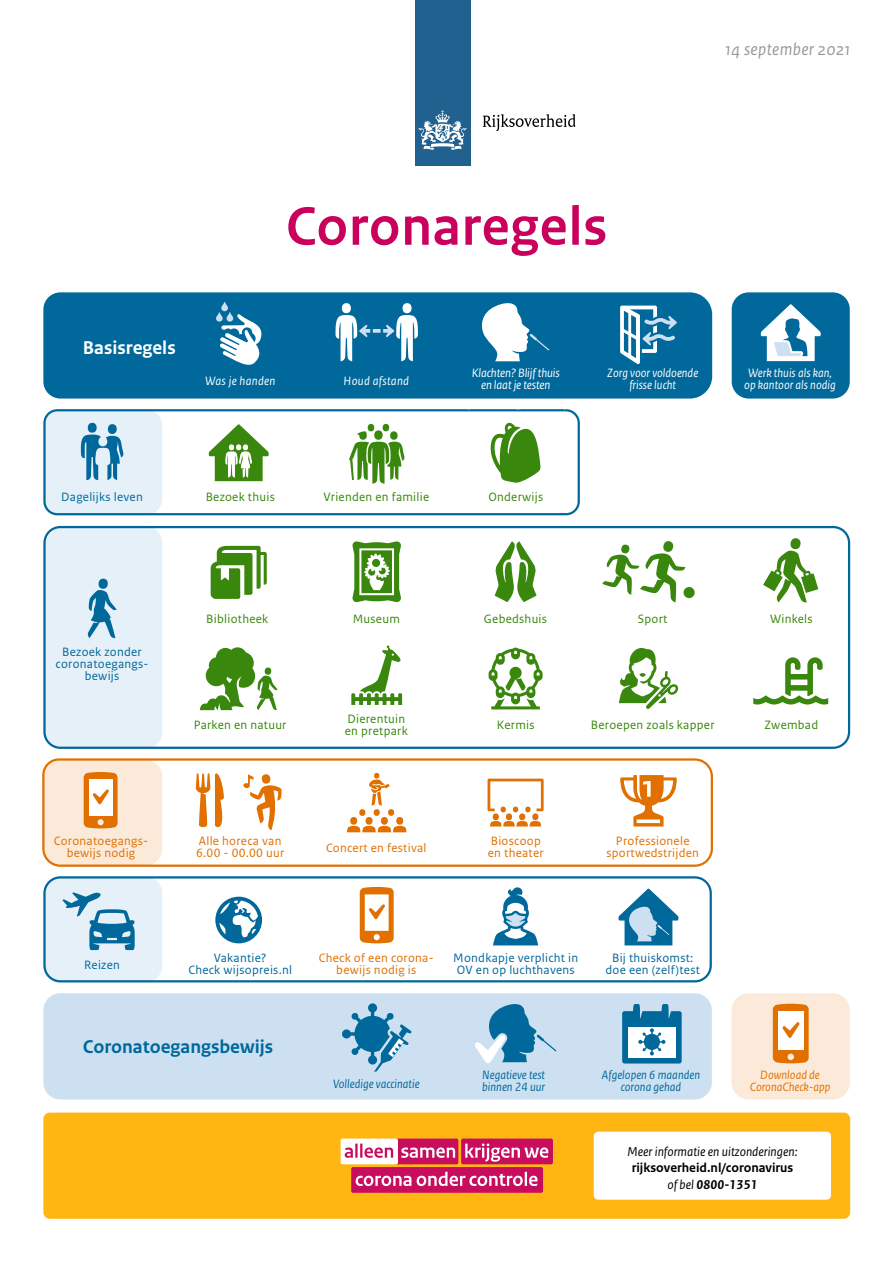
<style>
.page{position:relative;width:893px;height:1263px;background:#fff}
.page>*{position:absolute;margin:0;border:0;box-sizing:border-box;transform-origin:0 0}
.H1_Titel_Robijn{font:700 57px "Rijksoverheid Sans Heading";letter-spacing:.02em;color:#ca005d}
.P-_Body_regular{font:700 19.5px "Rijksoverheid Sans Text";color:#01689b}
.P-_Body_regular-2{font:700 19.5px "Rijksoverheid Sans Text";color:#fff}
.t1{font:italic 18px "Rijksoverheid Sans Text";letter-spacing:.02em;color:#999}
.t2{font:italic 13.5px "Rijksoverheid Sans Text";color:#000}
.t3{font:700 13.5px "Rijksoverheid Sans Text";color:#000}
.t4{font:italic 700 13.5px "Rijksoverheid Sans Text";color:#000}
.P-_Body_regular-3{font:12.75px/12px "Rijksoverheid Sans Text";letter-spacing:.02em;color:#01689b;text-align:center}
.P-_Body_regular-4{font:12.75px/12px "Rijksoverheid Sans Text";letter-spacing:.02em;color:#e17000;text-align:center}
.t5{font:12.75px/12px "Rijksoverheid Sans Text";letter-spacing:.02em;color:#39870c}
.P_-_Body_cursief{font:italic 12.75px/12px "Rijksoverheid Sans Text";color:#fff;text-align:center}
.P_-_Body_cursief-2{font:italic 12.75px/12px "Rijksoverheid Sans Text";color:#01689b}
.P_-_Body_cursief-3{font:italic 12.75px/12px "Rijksoverheid Sans Text";color:#e17000;text-align:center}
.P_-_Body_cursief-4{font:italic 12.75px "Rijksoverheid Sans Text";letter-spacing:.02em;color:#fff}
.s1{font-weight:400}
</style>
<div class="page">
<div style="left:43px;top:1112px;width:807px;height:107px;background:#ffb612;border-radius:6px"></div>
<div style="left:43px;top:292px;width:669px;height:107px;background:#01689b"></div>
<div style="left:43px;top:759px;width:119px;height:107px;background:#fbead9;border-radius:17px"></div>
<div style="left:42px;top:758px;width:671px;height:109px;border:2px solid #e17000;border-radius:17px"></div>
<svg style="left:162px;top:526px;width:688px;height:223px"></svg>
<svg style="left:216px;top:302px;width:46px;height:63px"></svg>
<div style="left:342px;top:303px;width:9px;height:10px;background:#fff;border-radius:50%"></div>
<div style="left:403px;top:303px;width:9px;height:10px;background:#fff;border-radius:50%"></div>
<svg style="left:335px;top:315px;width:83px;height:46px"></svg>
<svg style="left:43px;top:409px;width:537px;height:106px"></svg>
<div style="left:732px;top:292px;width:118px;height:107px;background:#01689b;border-radius:17px"></div>
<svg style="left:43px;top:526px;width:119px;height:223px;background:#d6e7f2"></svg>
<svg style="left:351px;top:645px;width:51px;height:60px"></svg>
<svg style="left:490px;top:422px;width:51px;height:61px"></svg>
<div style="left:368px;top:424px;width:6px;height:7px;background:#39870c;border-radius:50%"></div>
<div style="left:383px;top:424px;width:6px;height:7px;background:#39870c;border-radius:50%"></div>
<svg style="left:349px;top:431px;width:56px;height:53px"></svg>
<div style="left:594px;top:1132px;width:237px;height:68px;background:#fff;border-radius:4px"></div>
<svg style="left:482px;top:300px;width:67px;height:61px"></svg>
<svg style="left:761px;top:304px;width:60px;height:57px"></svg>
<div style="left:43px;top:993px;width:669px;height:106px;background:#cce0f1;border-radius:17px"></div>
<div style="left:732px;top:993px;width:118px;height:106px;background:#fbead9;border-radius:17px"></div>
<svg style="left:200px;top:647px;width:78px;height:63px"></svg>
<svg style="left:80px;top:423px;width:44px;height:57px;background:#7cb1ce"></svg>
<svg style="left:763px;top:538px;width:55px;height:65px"></svg>
<div style="left:683px;top:587px;width:12px;height:11px;background:#39870c;border-radius:50%"></div>
<svg style="left:602px;top:541px;width:83px;height:61px"></svg>
<svg style="left:342px;top:1003px;width:70px;height:69px"></svg>
<svg style="left:622px;top:1004px;width:60px;height:59px;background:#6ca7c5"></svg>
<svg style="left:489px;top:648px;width:54px;height:61px"></svg>
<svg style="left:475px;top:1004px;width:81px;height:60px"></svg>
<svg style="left:211px;top:546px;width:56px;height:53px"></svg>
<svg style="left:196px;top:773px;width:28px;height:54px"></svg>
<div style="left:532px;top:813px;width:6px;height:7px;background:#e17000;border-radius:50%"></div>
<div style="left:519px;top:813px;width:6px;height:7px;background:#e17000;border-radius:50%"></div>
<div style="left:506px;top:813px;width:6px;height:7px;background:#e17000;border-radius:50%"></div>
<svg style="left:490px;top:820px;width:51px;height:6px"></svg>
<div style="left:493px;top:813px;width:6px;height:7px;background:#e17000;border-radius:50%"></div>
<svg style="left:487px;top:779px;width:57px;height:33px"></svg>
<svg style="left:243px;top:774px;width:39px;height:56px"></svg>
<svg style="left:620px;top:775px;width:57px;height:51px"></svg>
<div style="left:350px;top:817px;width:7px;height:8px;background:#e17000;border-radius:50%"></div>
<div style="left:366px;top:817px;width:7px;height:8px;background:#e17000;border-radius:50%"></div>
<div style="left:381px;top:817px;width:7px;height:8px;background:#e17000;border-radius:50%"></div>
<svg style="left:347px;top:825px;width:59px;height:7px"></svg>
<div style="left:396px;top:817px;width:7px;height:8px;background:#e17000;border-radius:50%"></div>
<div style="left:359px;top:809px;width:6px;height:7px;background:#e17000;border-radius:50%"></div>
<div style="left:374px;top:809px;width:6px;height:7px;background:#e17000;border-radius:50%"></div>
<div style="left:388px;top:809px;width:6px;height:7px;background:#e17000;border-radius:50%"></div>
<svg style="left:369px;top:773px;width:20px;height:33px"></svg>
<svg style="left:495px;top:541px;width:42px;height:61px"></svg>
<svg style="left:773px;top:1003px;width:36px;height:61px;background:#efb378"></svg>
<svg style="left:753px;top:657px;width:75px;height:47px"></svg>
<svg style="left:43px;top:876px;width:669px;height:106px"></svg>
<svg style="left:493px;top:887px;width:45px;height:58px"></svg>
<svg style="left:619px;top:888px;width:59px;height:57px"></svg>
<svg style="left:620px;top:306px;width:57px;height:58px"></svg>
<svg style="left:209px;top:424px;width:60px;height:57px"></svg>
<svg style="left:352px;top:541px;width:49px;height:62px"></svg>
<div style="left:372px;top:559px;width:8px;height:8px;background:#39870c;border-radius:50%"></div>
<svg style="left:84px;top:772px;width:34px;height:57px;background:#eeb275"></svg>
<svg style="left:618px;top:648px;width:60px;height:61px"></svg>
<div style="left:415px;top:0;width:55px;height:166px;background:#20618f"></div>
<svg style="left:419px;top:110px;width:47px;height:40px"></svg>
<svg style="left:483px;top:114px;width:92px;height:17px"></svg>
<div style="left:461px;top:1138px;width:92px;height:26px;background:#c80c5e;border-radius:2px"></div>
<div style="left:341px;top:1138px;width:57px;height:26px;background:#fff;border-radius:2px"></div>
<div style="left:351px;top:1167px;width:192px;height:26px;background:#c80c5e;border-radius:2px"></div>
<svg style="left:345px;top:1147px;width:8px;height:11px"></svg>
<hr style="left:355px;top:1143px;width:3px;height:15px;background:#c80c5e">
<svg style="left:360px;top:1138px;width:98px;height:26px"></svg>
<svg style="left:465px;top:1143px;width:83px;height:19px"></svg>
<svg style="left:356px;top:1176px;width:55px;height:10px"></svg>
<svg style="left:417px;top:1172px;width:120px;height:14px"></svg>
<h1 class="t1" style="left:725px;top:39px;width:127px">14 september 2021</h1>
<h1 class="H1_Titel_Robijn" style="left:286px;top:194px;width:323px">Coronaregels</h1>
<p class="P-_Body_regular-2" style="left:83px;top:337px;width:94px">Basisregels</p>
<p class="P_-_Body_cursief-4" style="left:205px;top:373px;width:72px">Was je handen</p>
<p class="P_-_Body_cursief-4" style="left:344px;top:373px;width:67px">Houd afstand</p>
<p class="P_-_Body_cursief" style="left:472px;top:367px;width:90px">Klachten? Blijf thuis en laat je testen</p>
<p class="P_-_Body_cursief" style="left:607px;top:367px;width:93px">Zorg voor voldoende frisse lucht</p>
<p class="P_-_Body_cursief" style="left:744px;top:367px;width:93px;text-align:left">Werk thuis als kan, op kantoor als nodig</p>
<p class="P-_Body_regular-3" style="left:61px;top:491px;width:83px">Dagelijks leven</p>
<p class="t5" style="left:206px;top:491px;width:71px">Bezoek thuis</p>
<p class="t5" style="left:323px;top:491px;width:107px">Vrienden en familie</p>
<p class="t5" style="left:488px;top:491px;width:56px">Onderwijs</p>
<p class="P-_Body_regular-3" style="left:62px;top:646px;width:81px">Bezoek zonder</p>
<p class="P-_Body_regular-3" style="left:56px;top:658px;width:94px">coronatoegangs-</p>
<p class="P-_Body_regular-3" style="left:85px;top:670px;width:36px">bewijs</p>
<p class="t5" style="left:206px;top:613px;width:64px">Bibliotheek</p>
<p class="t5" style="left:353px;top:613px;width:49px">Museum</p>
<p class="t5" style="left:484px;top:613px;width:65px">Gebedshuis</p>
<p class="t5" style="left:638px;top:613px;width:31px">Sport</p>
<p class="t5" style="left:770px;top:613px;width:44px">Winkels</p>
<p class="t5" style="left:194px;top:719px;width:94px">Parken en natuur</p>
<p class="t5" style="left:345px;top:713px;width:64px">Dierentuin en pretpark</p>
<p class="t5" style="left:497px;top:719px;width:39px">Kermis</p>
<p class="t5" style="left:591px;top:719px;width:125px">Beroepen zoals kapper</p>
<p class="t5" style="left:764px;top:719px;width:55px">Zwembad</p>
<p class="P-_Body_regular-4" style="left:54px;top:835px;width:96px">Coronatoegangs&shy;bewijs nodig</p>
<p class="P-_Body_regular-4" style="left:196px;top:835px;width:90px;text-align:left">Alle horeca van<br>6.00 - 00.00 uur</p>
<p class="P-_Body_regular-4" style="left:326px;top:842px;width:102px">Concert en festival</p>
<p class="P-_Body_regular-4" style="left:488px;top:835px;width:57px;text-align:left">Bioscoop en theater</p>
<p class="P-_Body_regular-4" style="left:606px;top:835px;width:94px">Professionele sportwedstrijden</p>
<p class="P-_Body_regular-3" style="left:84px;top:959px;width:37px">Reizen</p>
<p class="P-_Body_regular-3" style="left:188px;top:952px;width:105px">Vakantie?<br>Check wijsopreis.nl</p>
<p class="P-_Body_regular-4" style="left:319px;top:952px;width:116px">Check of een corona&shy;bewijs nodig is</p>
<p class="P-_Body_regular-3" style="left:453px;top:952px;width:127px;text-align:left">Mondkapje verplicht in<br>OV en op luchthavens</p>
<p class="P-_Body_regular-3" style="left:605px;top:952px;width:96px">Bij thuiskomst: doe een (zelf)test</p>
<p class="P-_Body_regular" style="left:83px;top:1036px;width:192px">Coronatoegangsbewijs</p>
<p class="P_-_Body_cursief-2" style="left:333px;top:1078px;width:88px">Volledige vaccinatie</p>
<p class="P_-_Body_cursief-2" style="left:482px;top:1069px;width:64px">Negatieve test binnen 24 uur</p>
<p class="P_-_Body_cursief-2" style="left:602px;top:1069px;width:100px;text-align:center">Afgelopen 6 maanden corona gehad</p>
<p class="P_-_Body_cursief-3" style="left:750px;top:1069px;width:82px">Download de<br>CoronaCheck-app</p>
<h1 class="t2" style="left:628px;top:1144px;width:171px">Meer informatie en uitzonderingen:</h1>
<h1 class="t3" style="left:632px;top:1160px;width:163px">rijksoverheid.nl/coronavirus</h1>
<h1 class="t4" style="left:667px;top:1177px;width:92px"><span class="s1">of bel</span> 0800-1351</h1>
</div>
